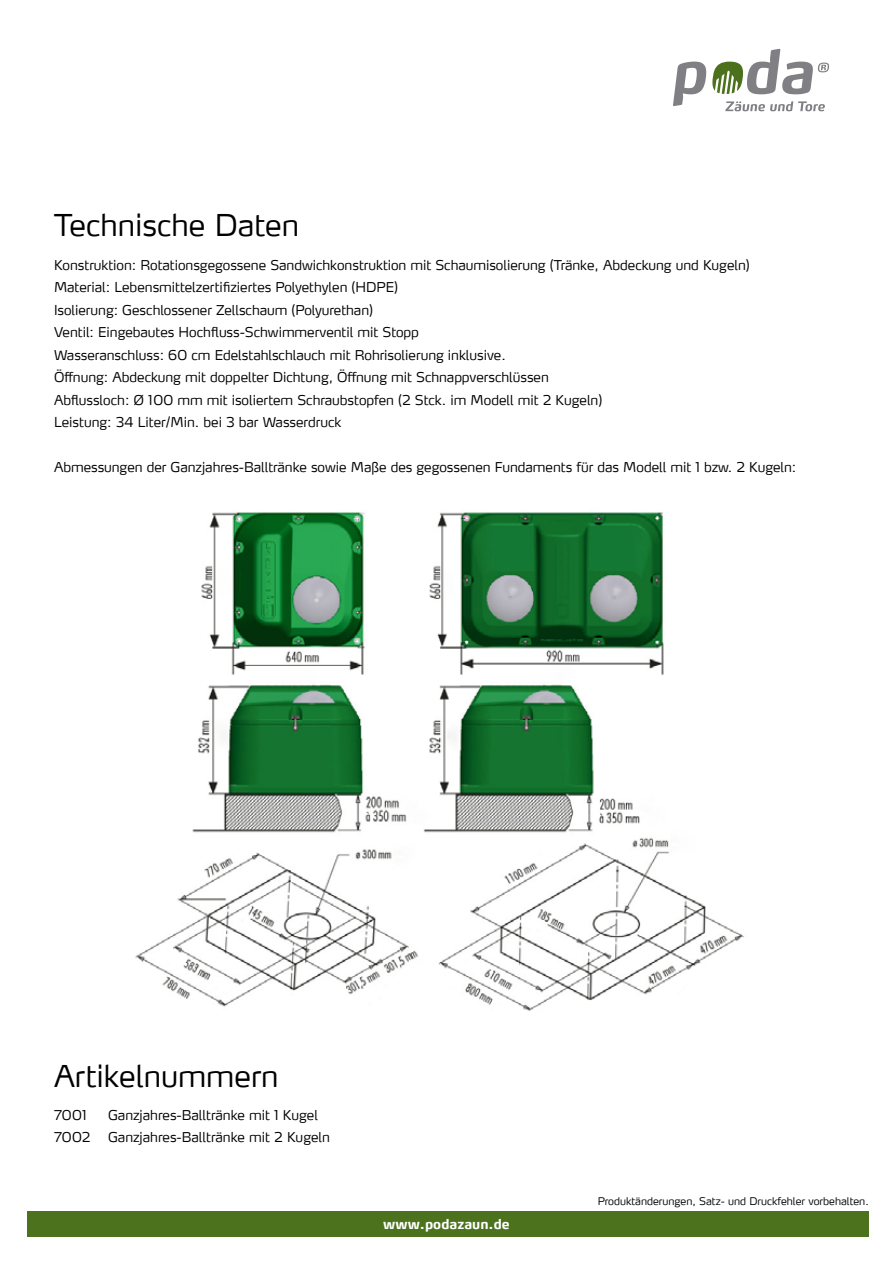
<style>
.page{position:relative;width:893px;height:1263px;background:#fff}
.page>*{position:absolute;margin:0;border:0;box-sizing:border-box;transform-origin:0 0}
.t1{font:300 30px "Max";color:#000}
.t2{font:300 13.5px/22.5px "Max LF";color:#000}
.t3{font:700 13.5px "Max";color:#fff}
.t4{font:300 10.5px "Max";color:#000}
</style>
<div class="page">
<div style="left:27px;top:1211px;width:842px;height:26px;background:#4c721d"></div>
<svg style="left:673px;top:62px;width:33px;height:44px"></svg>
<svg style="left:725px;top:101px;width:100px;height:10px"></svg>
<svg style="left:712px;top:49px;width:117px;height:45px"></svg>
<img style="left:135px;top:512px;width:609px;height:499px">
<h1 class="t1" style="left:54px;top:206px;width:247px">Technische Daten</h1>
<p class="t2" style="left:54px;top:253px;width:697px">Konstruktion: Rotationsgegossene Sandwichkonstruktion mit Schaumisolierung (Tränke, Abdeckung und Kugeln)<br>Material: Lebensmittelzertifiziertes Polyethylen (HDPE)<br>Isolierung: Geschlossener Zellschaum (Polyurethan)<br>Ventil: Eingebautes Hochfluss-Schwimmerventil mit Stopp<br>Wasseranschluss: 60 cm Edelstahlschlauch mit Rohrisolierung inklusive.<br>Öffnung: Abdeckung mit doppelter Dichtung, Öffnung mit Schnappverschlüssen<br>Abflussloch: Ø 100 mm mit isoliertem Schraubstopfen (2 Stck. im Modell mit 2 Kugeln)<br>Leistung: 34 Liter/Min. bei 3 bar Wasserdruck</p>
<p class="t2" style="left:54px;top:456px;width:744px">Abmessungen der Ganzjahres-Balltränke sowie Maße des gegossenen Fundaments für das Modell mit 1 bzw. 2 Kugeln:</p>
<h1 class="t1" style="left:54px;top:1057px;width:226px">Artikelnummern</h1>
<p class="t2" style="left:54px;top:1103px;width:34px">7001</p>
<p class="t2" style="left:108px;top:1103px;width:212px">Ganzjahres-Balltränke mit 1 Kugel</p>
<p class="t2" style="left:54px;top:1126px;width:38px">7002</p>
<p class="t2" style="left:108px;top:1126px;width:223px">Ganzjahres-Balltränke mit 2 Kugeln</p>
<p class="t3" style="left:383px;top:1215px;width:128px">www.podazaun.de</p>
<p class="t4" style="left:598px;top:1194px;width:273px">Produktänderungen, Satz- und Druckfehler vorbehalten.</p>
</div>
